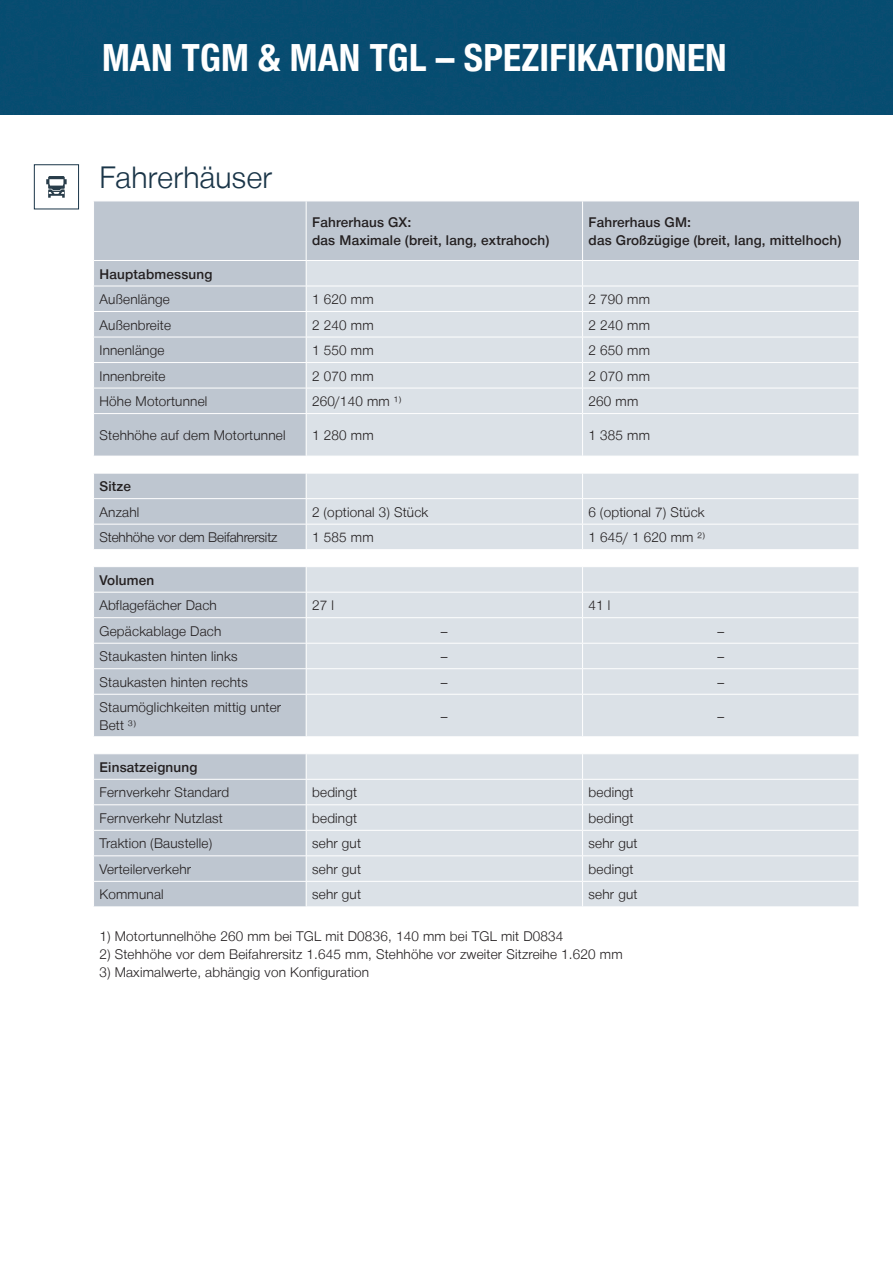
<style>
.page{position:relative;width:893px;height:1263px;background:#fff}
.page>*{position:absolute;margin:0;border:0;box-sizing:border-box;transform-origin:0 0}
.t1{font:700 37.5px "Man Global Pro Condensed";letter-spacing:.005em;color:#fff}
.t2{font:300 30px "Man Global Pro";letter-spacing:.01em;color:#1a3548}
.t3{font:300 13.5px/18px "Man Global Pro";letter-spacing:.015em;color:#231f20}
.t4{font:500 13.5px "Man Global Pro";letter-spacing:.015em;color:#231f20}
.t5{font:300 13.5px "Man Global Pro";letter-spacing:-.01em;color:#231f20}
</style>
<div class="page">
<div style="left:0;top:0;width:893px;height:114px;background:#074c70"></div>
<div style="left:94px;top:202px;width:765px;height:254px;background:#bec6d0"></div>
<div style="left:307px;top:261px;width:552px;height:195px;background:#dbe1e7"></div>
<svg style="left:94px;top:474px;width:765px;height:432px;background:#d6dce3"></svg>
<hr style="left:306px;top:201px;width:1px;height:59px;background:#fff">
<hr style="left:93px;top:260px;width:213px;height:1px;background:#fff">
<hr style="left:306px;top:260px;width:277px;height:1px;background:#fff">
<hr style="left:583px;top:260px;width:276px;height:1px;background:#fff">
<hr style="left:93px;top:388px;width:213px;height:1px;background:#fff">
<hr style="left:306px;top:388px;width:277px;height:1px;background:#fff">
<svg style="left:306px;top:261px;width:1px;height:152px"></svg>
<hr style="left:583px;top:388px;width:276px;height:1px;background:#fff">
<svg style="left:582px;top:261px;width:1px;height:152px"></svg>
<hr style="left:93px;top:413px;width:213px;height:1px;background:#fff">
<hr style="left:306px;top:413px;width:277px;height:1px;background:#fff">
<hr style="left:306px;top:414px;width:1px;height:42px;background:#fff">
<hr style="left:583px;top:413px;width:276px;height:1px;background:#fff">
<hr style="left:582px;top:414px;width:1px;height:42px;background:#fff">
<hr style="left:93px;top:498px;width:213px;height:1px;background:#fff">
<hr style="left:306px;top:498px;width:277px;height:1px;background:#fff">
<hr style="left:583px;top:498px;width:276px;height:1px;background:#fff">
<hr style="left:582px;top:201px;width:1px;height:59px;background:#fff">
<hr style="left:93px;top:524px;width:213px;height:1px;background:#fff">
<hr style="left:306px;top:524px;width:277px;height:1px;background:#fff">
<svg style="left:306px;top:474px;width:1px;height:75px"></svg>
<hr style="left:583px;top:524px;width:276px;height:1px;background:#fff">
<svg style="left:582px;top:474px;width:1px;height:75px"></svg>
<hr style="left:94px;top:549px;width:212px;height:1px;background:#fff">
<hr style="left:306px;top:549px;width:277px;height:1px;background:#fff">
<hr style="left:583px;top:549px;width:276px;height:1px;background:#fff">
<hr style="left:94px;top:566px;width:212px;height:1px;background:#fff">
<hr style="left:306px;top:566px;width:277px;height:1px;background:#fff">
<hr style="left:583px;top:566px;width:276px;height:1px;background:#fff">
<hr style="left:94px;top:592px;width:212px;height:1px;background:#fff">
<hr style="left:306px;top:592px;width:277px;height:1px;background:#fff">
<hr style="left:583px;top:592px;width:276px;height:1px;background:#fff">
<hr style="left:94px;top:617px;width:212px;height:1px;background:#fff">
<hr style="left:306px;top:617px;width:277px;height:1px;background:#fff">
<hr style="left:583px;top:617px;width:276px;height:1px;background:#fff">
<hr style="left:94px;top:643px;width:212px;height:1px;background:#fff">
<hr style="left:306px;top:643px;width:277px;height:1px;background:#fff">
<hr style="left:583px;top:643px;width:276px;height:1px;background:#fff">
<hr style="left:94px;top:668px;width:212px;height:1px;background:#fff">
<hr style="left:306px;top:668px;width:277px;height:1px;background:#fff">
<svg style="left:306px;top:567px;width:1px;height:127px"></svg>
<hr style="left:583px;top:668px;width:276px;height:1px;background:#fff">
<svg style="left:582px;top:567px;width:1px;height:127px"></svg>
<hr style="left:94px;top:694px;width:212px;height:1px;background:#fff">
<hr style="left:306px;top:694px;width:277px;height:1px;background:#fff">
<hr style="left:306px;top:695px;width:1px;height:41px;background:#fff">
<hr style="left:583px;top:694px;width:276px;height:1px;background:#fff">
<hr style="left:582px;top:695px;width:1px;height:41px;background:#fff">
<hr style="left:94px;top:736px;width:212px;height:1px;background:#fff">
<hr style="left:306px;top:736px;width:277px;height:1px;background:#fff">
<hr style="left:583px;top:736px;width:276px;height:1px;background:#fff">
<hr style="left:94px;top:753px;width:212px;height:1px;background:#fff">
<hr style="left:306px;top:753px;width:277px;height:1px;background:#fff">
<hr style="left:583px;top:753px;width:276px;height:1px;background:#fff">
<hr style="left:94px;top:779px;width:212px;height:1px;background:#fff">
<hr style="left:306px;top:779px;width:277px;height:1px;background:#fff">
<hr style="left:583px;top:779px;width:276px;height:1px;background:#fff">
<hr style="left:94px;top:804px;width:212px;height:1px;background:#fff">
<hr style="left:306px;top:804px;width:277px;height:1px;background:#fff">
<hr style="left:583px;top:804px;width:276px;height:1px;background:#fff">
<hr style="left:94px;top:830px;width:212px;height:1px;background:#fff">
<hr style="left:306px;top:830px;width:277px;height:1px;background:#fff">
<hr style="left:583px;top:830px;width:276px;height:1px;background:#fff">
<hr style="left:94px;top:855px;width:212px;height:1px;background:#fff">
<hr style="left:306px;top:855px;width:277px;height:1px;background:#fff">
<hr style="left:583px;top:855px;width:276px;height:1px;background:#fff">
<hr style="left:94px;top:881px;width:212px;height:1px;background:#fff">
<hr style="left:306px;top:881px;width:277px;height:1px;background:#fff">
<svg style="left:306px;top:754px;width:1px;height:152px"></svg>
<hr style="left:583px;top:881px;width:276px;height:1px;background:#fff">
<svg style="left:582px;top:754px;width:1px;height:152px"></svg>
<hr style="left:93px;top:286px;width:213px;height:1px;background:#fff">
<hr style="left:306px;top:286px;width:277px;height:1px;background:#fff">
<hr style="left:583px;top:286px;width:276px;height:1px;background:#fff">
<hr style="left:93px;top:311px;width:213px;height:1px;background:#fff">
<hr style="left:306px;top:311px;width:277px;height:1px;background:#fff">
<hr style="left:583px;top:311px;width:276px;height:1px;background:#fff">
<hr style="left:93px;top:337px;width:213px;height:1px;background:#fff">
<hr style="left:306px;top:337px;width:277px;height:1px;background:#fff">
<hr style="left:583px;top:337px;width:276px;height:1px;background:#fff">
<hr style="left:93px;top:362px;width:213px;height:1px;background:#fff">
<hr style="left:306px;top:362px;width:277px;height:1px;background:#fff">
<hr style="left:583px;top:362px;width:276px;height:1px;background:#fff">
<div style="left:34px;top:164px;width:45px;height:45px;border:1px solid #1a3548"></div>
<svg style="left:46px;top:176px;width:21px;height:22px"></svg>
<p class="t1" style="left:102px;top:36px;width:626px">MAN TGM &amp; MAN TGL – SPEZIFIKATIONEN</p>
<p class="t2" style="left:100px;top:160px;width:174px">Fahrerhäuser</p>
<p class="t4" style="left:312px;top:214px;width:101px">Fahrerhaus GX:</p>
<p class="t4" style="left:312px;top:232px;width:239px">das Maximale (breit, lang, extrahoch)</p>
<p class="t4" style="left:589px;top:214px;width:104px">Fahrerhaus GM:</p>
<p class="t4" style="left:589px;top:232px;width:254px">das Großzügige (breit, lang, mittelhoch)</p>
<p class="t4" style="left:100px;top:266px;width:114px">Hauptabmessung</p>
<p class="t3" style="left:100px;top:290px;width:72px">Außenlänge</p>
<p class="t3" style="left:312px;top:290px;width:63px">1 620 mm</p>
<p class="t3" style="left:589px;top:290px;width:63px">2 790 mm</p>
<p class="t3" style="left:100px;top:316px;width:73px">Außenbreite</p>
<p class="t3" style="left:312px;top:316px;width:63px">2 240 mm</p>
<p class="t3" style="left:589px;top:316px;width:63px">2 240 mm</p>
<p class="t3" style="left:100px;top:341px;width:66px">Innenlänge</p>
<p class="t3" style="left:312px;top:341px;width:63px">1 550 mm</p>
<p class="t3" style="left:589px;top:341px;width:63px">2 650 mm</p>
<p class="t3" style="left:100px;top:367px;width:68px">Innenbreite</p>
<p class="t3" style="left:312px;top:367px;width:63px">2 070 mm</p>
<p class="t3" style="left:589px;top:367px;width:63px">2 070 mm</p>
<p class="t3" style="left:100px;top:392px;width:109px">Höhe Motortunnel</p>
<p class="t3" style="left:312px;top:392px;width:91px">260/140 mm ¹⁾</p>
<p class="t3" style="left:589px;top:392px;width:51px">260 mm</p>
<p class="t3" style="left:100px;top:426px;width:188px">Stehhöhe auf dem Motortunnel</p>
<p class="t3" style="left:312px;top:426px;width:63px">1 280 mm</p>
<p class="t3" style="left:589px;top:426px;width:63px">1 385 mm</p>
<p class="t4" style="left:100px;top:479px;width:33px">Sitze</p>
<p class="t3" style="left:100px;top:503px;width:41px">Anzahl</p>
<p class="t3" style="left:312px;top:503px;width:118px">2 (optional 3) Stück</p>
<p class="t3" style="left:589px;top:503px;width:118px">6 (optional 7) Stück</p>
<p class="t5" style="left:100px;top:530px;width:179px">Stehhöhe vor dem Beifahrersitz</p>
<p class="t3" style="left:312px;top:528px;width:63px">1 585 mm</p>
<p class="t3" style="left:589px;top:528px;width:118px">1 645/ 1 620 mm ²⁾</p>
<p class="t4" style="left:100px;top:572px;width:56px">Volumen</p>
<p class="t3" style="left:100px;top:596px;width:119px">Abflagefächer Dach</p>
<p class="t3" style="left:312px;top:596px;width:23px">27 l</p>
<p class="t3" style="left:589px;top:596px;width:23px">41 l</p>
<p class="t3" style="left:100px;top:622px;width:123px">Gepäckablage Dach</p>
<p class="t3" style="left:441px;top:622px;width:8px">–</p>
<p class="t3" style="left:717px;top:622px;width:8px">–</p>
<p class="t3" style="left:100px;top:648px;width:139px">Staukasten hinten links</p>
<p class="t3" style="left:441px;top:648px;width:8px">–</p>
<p class="t3" style="left:717px;top:648px;width:8px">–</p>
<p class="t3" style="left:100px;top:673px;width:150px">Staukasten hinten rechts</p>
<p class="t3" style="left:441px;top:673px;width:8px">–</p>
<p class="t3" style="left:717px;top:673px;width:8px">–</p>
<p class="t3" style="left:100px;top:698px;width:183px">Staumöglichkeiten mittig unter<br>Bett ³⁾</p>
<p class="t3" style="left:441px;top:707px;width:8px">–</p>
<p class="t3" style="left:717px;top:707px;width:8px">–</p>
<p class="t4" style="left:100px;top:759px;width:99px">Einsatzeignung</p>
<p class="t3" style="left:100px;top:784px;width:131px">Fernverkehr Standard</p>
<p class="t3" style="left:312px;top:784px;width:46px">bedingt</p>
<p class="t3" style="left:589px;top:784px;width:46px">bedingt</p>
<p class="t3" style="left:100px;top:809px;width:125px">Fernverkehr Nutzlast</p>
<p class="t3" style="left:312px;top:809px;width:46px">bedingt</p>
<p class="t3" style="left:589px;top:809px;width:46px">bedingt</p>
<p class="t3" style="left:100px;top:835px;width:114px">Traktion (Baustelle)</p>
<p class="t3" style="left:312px;top:835px;width:50px">sehr gut</p>
<p class="t3" style="left:589px;top:835px;width:50px">sehr gut</p>
<p class="t3" style="left:100px;top:860px;width:93px">Verteilerverkehr</p>
<p class="t3" style="left:312px;top:860px;width:50px">sehr gut</p>
<p class="t3" style="left:589px;top:860px;width:46px">bedingt</p>
<p class="t3" style="left:100px;top:886px;width:66px">Kommunal</p>
<p class="t3" style="left:312px;top:886px;width:50px">sehr gut</p>
<p class="t3" style="left:589px;top:886px;width:50px">sehr gut</p>
<p class="t3" style="left:100px;top:927px;width:465px">1) Motortunnelhöhe 260 mm bei TGL mit D0836, 140 mm bei TGL mit D0834</p>
<p class="t3" style="left:100px;top:945px;width:525px">2) Stehhöhe vor dem Beifahrersitz 1.645 mm, Stehhöhe vor zweiter Sitzreihe 1.620 mm</p>
<p class="t3" style="left:100px;top:963px;width:271px">3) Maximalwerte, abhängig von Konfiguration</p>
</div>
